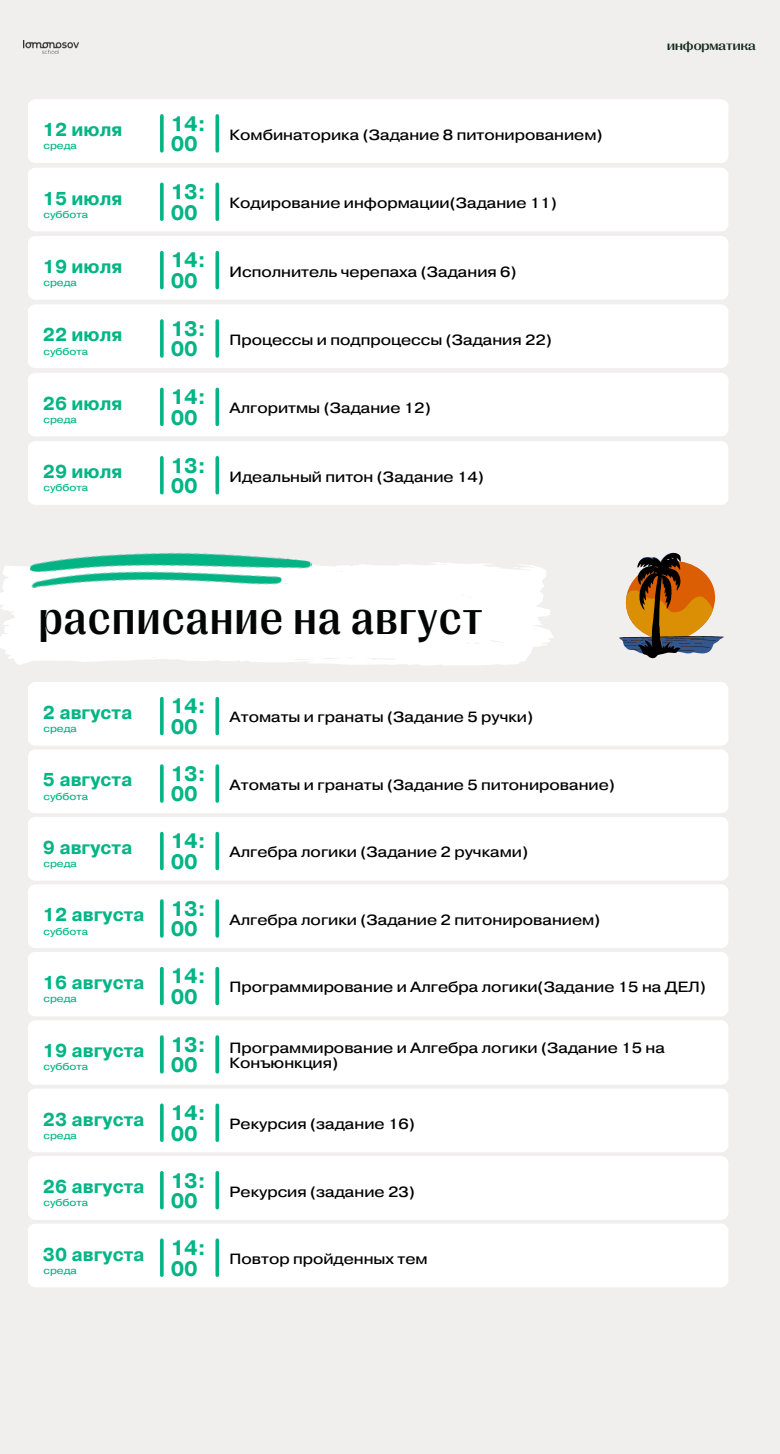
<style>
.page{position:relative;width:780px;height:1454px;background:#fff}
.page>*{position:absolute;margin:0;border:0;box-sizing:border-box;transform-origin:0 0}
.t1{font:500 46.62px "PP Right Gothic";letter-spacing:.02em;color:#040606}
.t2{font:700 20.88px/20.6px "Pragmatica";color:#03b585}
.t3{font:700 18.62px "Pragmatica";color:#03b585}
.t4{font:14.75px/14.8px "Pragmatica Ext";color:#000}
.t5{font:500 expanded 12.5px "PP Right Gothic";color:#12291a}
.t6{font:9.88px "Pragmatica Ext";color:#03b585}
</style>
<div class="page">
<div style="left:0;top:0;width:779px;height:1453px;background:#f1efee"></div>
<img style="left:23px;top:40px;width:55px;height:13px">
<div style="left:28px;top:441px;width:700px;height:64px;background:#fff;border-radius:8px"></div>
<hr style="left:160px;top:457px;width:3px;height:35px;background:#03b585">
<svg style="left:215px;top:457px;width:4px;height:35px"></svg>
<svg style="left:0;top:562px;width:553px;height:103px;background:#fdfdfd"></svg>
<img style="left:28px;top:552px;width:284px;height:67px">
<div style="left:28px;top:682px;width:700px;height:63px;background:#fff;border-radius:8px"></div>
<hr style="left:160px;top:698px;width:3px;height:35px;background:#03b585">
<svg style="left:215px;top:698px;width:4px;height:35px"></svg>
<div style="left:28px;top:749px;width:700px;height:64px;background:#fff;border-radius:8px"></div>
<hr style="left:160px;top:766px;width:3px;height:35px;background:#03b585">
<svg style="left:215px;top:766px;width:4px;height:35px"></svg>
<div style="left:28px;top:816px;width:700px;height:64px;background:#fff;border-radius:8px"></div>
<hr style="left:160px;top:833px;width:3px;height:35px;background:#03b585">
<svg style="left:215px;top:833px;width:4px;height:35px"></svg>
<div style="left:28px;top:884px;width:700px;height:64px;background:#fff;border-radius:8px"></div>
<hr style="left:160px;top:900px;width:3px;height:35px;background:#03b585">
<svg style="left:215px;top:900px;width:4px;height:35px"></svg>
<div style="left:28px;top:951px;width:700px;height:65px;background:#fff;border-radius:8px"></div>
<svg style="left:160px;top:968px;width:4px;height:35px"></svg>
<svg style="left:215px;top:968px;width:4px;height:35px"></svg>
<div style="left:28px;top:1020px;width:700px;height:64px;background:#fff;border-radius:8px"></div>
<svg style="left:160px;top:1036px;width:4px;height:35px"></svg>
<svg style="left:215px;top:1036px;width:4px;height:35px"></svg>
<div style="left:28px;top:1155px;width:700px;height:64px;background:#fff;border-radius:8px"></div>
<hr style="left:160px;top:1172px;width:3px;height:35px;background:#03b585">
<svg style="left:215px;top:1172px;width:4px;height:35px"></svg>
<div style="left:28px;top:1088px;width:700px;height:64px;background:#fff;border-radius:8px"></div>
<hr style="left:160px;top:1105px;width:3px;height:35px;background:#03b585">
<svg style="left:215px;top:1105px;width:4px;height:35px"></svg>
<svg style="left:619px;top:552px;width:104px;height:106px"></svg>
<div style="left:28px;top:1223px;width:700px;height:64px;background:#fff;border-radius:8px"></div>
<hr style="left:160px;top:1239px;width:3px;height:35px;background:#03b585">
<svg style="left:215px;top:1239px;width:4px;height:35px"></svg>
<div style="left:28px;top:236px;width:700px;height:64px;background:#fff;border-radius:8px"></div>
<hr style="left:160px;top:252px;width:3px;height:35px;background:#03b585">
<svg style="left:215px;top:252px;width:4px;height:35px"></svg>
<div style="left:28px;top:373px;width:700px;height:63px;background:#fff;border-radius:8px"></div>
<hr style="left:160px;top:389px;width:3px;height:35px;background:#03b585">
<svg style="left:215px;top:389px;width:4px;height:35px"></svg>
<div style="left:28px;top:304px;width:700px;height:64px;background:#fff;border-radius:8px"></div>
<hr style="left:160px;top:321px;width:3px;height:35px;background:#03b585">
<svg style="left:215px;top:321px;width:4px;height:35px"></svg>
<div style="left:28px;top:99px;width:700px;height:64px;background:#fff;border-radius:8px"></div>
<hr style="left:160px;top:116px;width:3px;height:35px;background:#03b585">
<svg style="left:215px;top:116px;width:4px;height:35px"></svg>
<div style="left:28px;top:168px;width:700px;height:63px;background:#fff;border-radius:8px"></div>
<hr style="left:160px;top:184px;width:3px;height:35px;background:#03b585">
<svg style="left:215px;top:184px;width:4px;height:35px"></svg>
<p class="t3" style="left:43px;top:118px;width:81px">12 июля</p>
<p class="t6" style="left:43px;top:139px;width:35px">среда</p>
<p class="t3" style="left:43px;top:186px;width:81px">15 июля</p>
<p class="t6" style="left:43px;top:208px;width:46px">суббота</p>
<p class="t3" style="left:43px;top:254px;width:81px">19 июля</p>
<p class="t6" style="left:43px;top:276px;width:35px">среда</p>
<p class="t3" style="left:43px;top:323px;width:81px">22 июля</p>
<p class="t6" style="left:43px;top:344px;width:46px">суббота</p>
<p class="t3" style="left:43px;top:391px;width:81px">26 июля</p>
<p class="t6" style="left:43px;top:413px;width:35px">среда</p>
<p class="t3" style="left:43px;top:459px;width:81px">29 июля</p>
<p class="t6" style="left:43px;top:481px;width:46px">суббота</p>
<h2 class="t2" style="left:171px;top:114px;width:37px">14:<br>00</h2>
<h2 class="t2" style="left:171px;top:182px;width:37px">13:<br>00</h2>
<h2 class="t2" style="left:171px;top:251px;width:37px">14:<br>00</h2>
<h2 class="t2" style="left:171px;top:319px;width:37px">13:<br>00</h2>
<h2 class="t2" style="left:171px;top:387px;width:37px">14:<br>00</h2>
<h2 class="t2" style="left:171px;top:456px;width:37px">13:<br>00</h2>
<p class="t4" style="left:229px;top:128px;width:374px">Комбинаторика (Задание 8 питонированием)</p>
<p class="t4" style="left:229px;top:196px;width:328px">Кодирование информации(Задание 11)</p>
<p class="t4" style="left:229px;top:264px;width:288px">Исполнитель черепаха (Задания 6)</p>
<p class="t4" style="left:229px;top:333px;width:324px">Процессы и подпроцессы (Задания 22)</p>
<p class="t4" style="left:229px;top:401px;width:202px">Алгоритмы (Задание 12)</p>
<p class="t4" style="left:229px;top:469px;width:256px">Идеальный питон (Задание 14)</p>
<h1 class="t1" style="left:38px;top:591px;width:445px">расписание на август</h1>
<p class="t3" style="left:43px;top:700px;width:91px">2 августа</p>
<p class="t6" style="left:43px;top:722px;width:35px">среда</p>
<p class="t3" style="left:43px;top:767px;width:91px">5 августа</p>
<p class="t6" style="left:43px;top:789px;width:46px">суббота</p>
<p class="t3" style="left:43px;top:835px;width:91px">9 августа</p>
<p class="t6" style="left:43px;top:857px;width:35px">среда</p>
<p class="t3" style="left:43px;top:902px;width:103px">12 августа</p>
<p class="t6" style="left:43px;top:924px;width:46px">суббота</p>
<h2 class="t2" style="left:171px;top:696px;width:37px">14:<br>00</h2>
<h2 class="t2" style="left:171px;top:764px;width:37px">13:<br>00</h2>
<h2 class="t2" style="left:171px;top:831px;width:37px">14:<br>00</h2>
<h2 class="t2" style="left:171px;top:899px;width:37px">13:<br>00</h2>
<p class="t4" style="left:229px;top:710px;width:305px">Атоматы и гранаты (Задание 5 ручки)</p>
<p class="t4" style="left:229px;top:778px;width:386px">Атоматы и гранаты (Задание 5 питонирование)</p>
<p class="t4" style="left:229px;top:845px;width:300px">Алгебра логики (Задание 2 ручками)</p>
<p class="t4" style="left:229px;top:912px;width:372px">Алгебра логики (Задание 2 питонированием)</p>
<p class="t5" style="left:666px;top:39px;width:90px">информатика</p>
<p class="t3" style="left:43px;top:970px;width:103px">16 августа</p>
<p class="t6" style="left:43px;top:991px;width:35px">среда</p>
<p class="t3" style="left:43px;top:1038px;width:103px">19 августа</p>
<p class="t6" style="left:43px;top:1060px;width:46px">суббота</p>
<p class="t3" style="left:43px;top:1106px;width:103px">23 августа</p>
<p class="t6" style="left:43px;top:1128px;width:35px">среда</p>
<p class="t3" style="left:43px;top:1174px;width:103px">26 августа</p>
<p class="t6" style="left:43px;top:1196px;width:46px">суббота</p>
<p class="t3" style="left:43px;top:1241px;width:103px">30 августа</p>
<p class="t6" style="left:43px;top:1263px;width:35px">среда</p>
<h2 class="t2" style="left:171px;top:966px;width:37px">14:<br>00</h2>
<p class="t4" style="left:229px;top:980px;width:477px">Программирование и Алгебра логики(Задание 15 на ДЕЛ)</p>
<h2 class="t2" style="left:171px;top:1034px;width:37px">13:<br>00</h2>
<p class="t4" style="left:229px;top:1041px;width:436px">Программирование и Алгебра логики (Задание 15 на<br>Конъюнкция)</p>
<h2 class="t2" style="left:171px;top:1103px;width:37px">14:<br>00</h2>
<h2 class="t2" style="left:171px;top:1170px;width:37px">13:<br>00</h2>
<h2 class="t2" style="left:171px;top:1238px;width:37px">14:<br>00</h2>
<p class="t4" style="left:229px;top:1117px;width:186px">Рекурсия (задание 16)</p>
<p class="t4" style="left:229px;top:1184px;width:186px">Рекурсия (задание 23)</p>
<p class="t4" style="left:229px;top:1251px;width:199px">Повтор пройденных тем</p>
</div>
